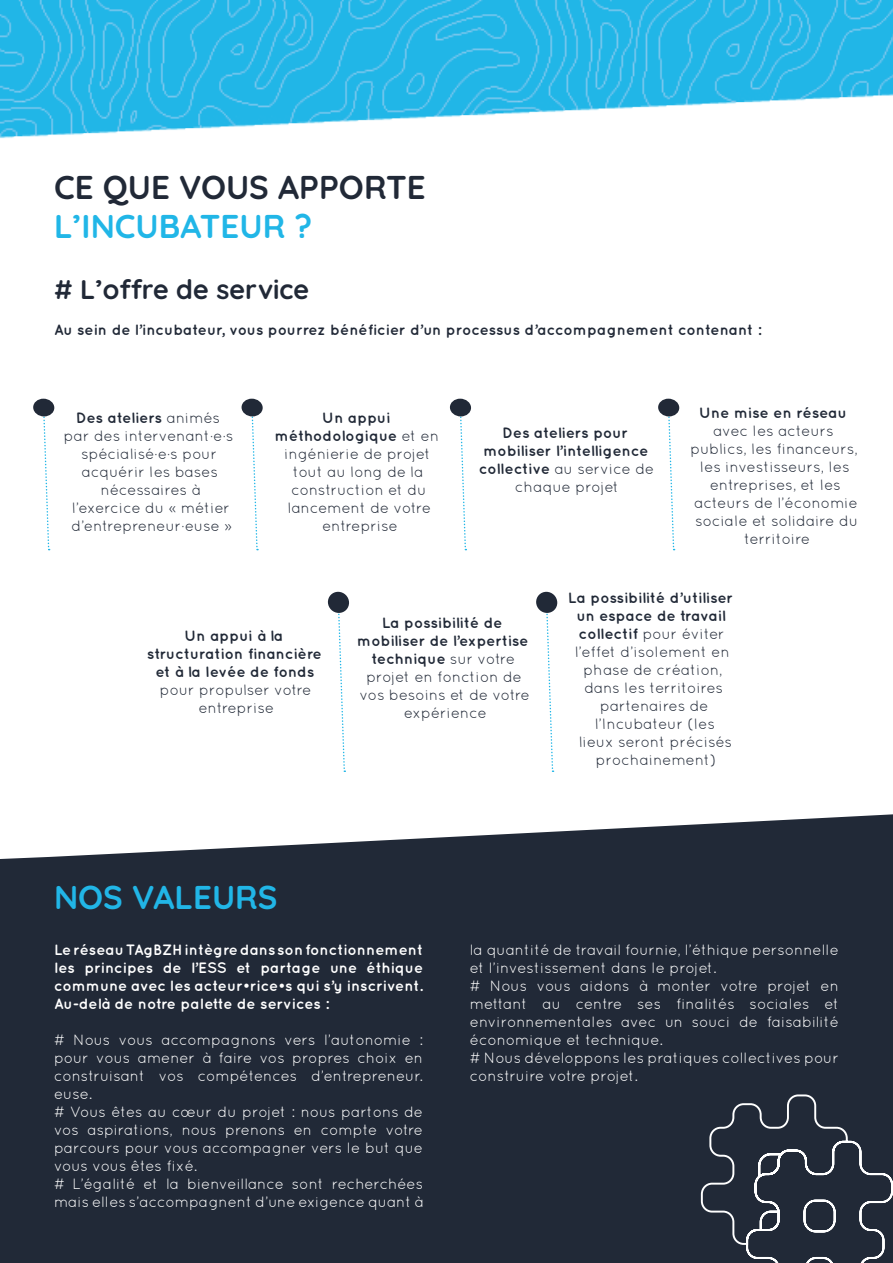
<style>
.page{position:relative;width:893px;height:1263px;background:#fff}
.page>*{position:absolute;margin:0;border:0;box-sizing:border-box;transform-origin:0 0}
.t1{font:700 33px "Quicksand";color:#21b6e7}
.t2{font:700 33px "Quicksand";color:#212937}
.t3{font:700 27px "Quicksand";color:#212937}
.t4{font:15px/18px "Quicksand";color:#fff;text-align:justify}
.t5{font:15px/18px "Quicksand";color:#212937;text-align:center}
.t6{font:700 15px/18px "Quicksand";color:#212937;text-align:center}
.t7{font:700 15px/18px "Quicksand";color:#fff;text-align:justify}
.s1{font-weight:700}
.s2{font-weight:400}
</style>
<div class="page">
<div style="left:0;top:912px;width:893px;height:351px;background:#212937"></div>
<img style="left:0;top:0;width:893px;height:139px">
<svg style="left:0;top:814px;width:893px;height:98px;fill:#212937"></svg>
<svg style="left:42px;top:414px;width:8px;height:136px"></svg>
<div style="left:33px;top:399px;width:21px;height:17px;background:#212937;border-radius:50%"></div>
<svg style="left:251px;top:415px;width:7px;height:135px"></svg>
<div style="left:241px;top:399px;width:22px;height:17px;background:#212937;border-radius:50%"></div>
<svg style="left:459px;top:414px;width:8px;height:136px"></svg>
<div style="left:450px;top:399px;width:21px;height:17px;background:#212937;border-radius:50%"></div>
<svg style="left:667px;top:414px;width:8px;height:136px"></svg>
<div style="left:658px;top:399px;width:21px;height:17px;background:#212937;border-radius:50%"></div>
<svg style="left:338px;top:610px;width:8px;height:162px"></svg>
<div style="left:328px;top:592px;width:21px;height:21px;background:#212937;border-radius:50%"></div>
<svg style="left:546px;top:610px;width:8px;height:162px"></svg>
<div style="left:536px;top:592px;width:21px;height:21px;background:#212937;border-radius:50%"></div>
<svg style="left:700px;top:1093px;width:193px;height:170px;background:#313845"></svg>
<p class="t2" style="left:54px;top:162px;width:373px">CE QUE VOUS APPORTE</p>
<p class="t1" style="left:54px;top:201px;width:260px">L’INCUBATEUR ?</p>
<p class="t3" style="left:54px;top:268px;width:257px"># L’offre de service</p>
<p class="t6" style="left:54px;top:320px;width:709px">Au sein de l’incubateur, vous pourrez bénéficier d’un processus d’accompagnement contenant :</p>
<p class="t5" style="left:64px;top:408px;width:172px"><span class="s1">Des ateliers</span> animés par des intervenant·e·s spécialisé·e·s pour acquérir les bases nécessaires à l’exercice du « métier d’entrepreneur·euse »</p>
<p class="t5" style="left:275px;top:408px;width:166px"><span class="s1">Un appui méthodologique</span> et en ingénierie de projet tout au long de la construction et du lancement de votre entreprise</p>
<p class="t6" style="left:479px;top:423px;width:177px">Des ateliers pour mobiliser l’intelligence collective <span class="s2">au service de chaque projet</span></p>
<p class="t5" style="left:690px;top:404px;width:170px"><span class="s1">Une mise en réseau </span>avec les acteurs publics, les financeurs, les investisseurs, les entreprises, et les acteurs de l’économie sociale et solidaire du territoire</p>
<p class="t6" style="left:147px;top:627px;width:177px">Un appui à la structuration financière et à la levée de fonds <span class="s2">pour propulser votre entreprise</span></p>
<p class="t5" style="left:357px;top:613px;width:175px"><span class="s1">La possibilité de mobiliser de l’expertise technique</span> sur votre projet en fonction de vos besoins et de votre expérience</p>
<p class="t6" style="left:568px;top:588px;width:167px">La possibilité d’utiliser</p>
<p class="t6" style="left:577px;top:606px;width:151px">un espace de travail</p>
<p class="t5" style="left:579px;top:625px;width:148px"><span class="s1">collectif</span> pour éviter</p>
<p class="t5" style="left:575px;top:643px;width:157px">l’effet d’isolement en</p>
<p class="t5" style="left:584px;top:661px;width:141px">phase de création,</p>
<p class="t5" style="left:584px;top:679px;width:141px">dans les territoires</p>
<p class="t5" style="left:600px;top:697px;width:111px">partenaires de</p>
<p class="t5" style="left:595px;top:715px;width:122px">l’Incubateur (les</p>
<p class="t5" style="left:579px;top:733px;width:155px">lieux seront précisés</p>
<p class="t5" style="left:596px;top:751px;width:123px">prochainement)</p>
<p class="t1" style="left:54px;top:872px;width:225px">NOS VALEURS</p>
<p class="t7" style="left:54px;top:940px;width:371px">Le réseau TAgBZH intègre dans son fonctionnement les principes de l’ESS et partage une éthique commune avec les acteur·rice·s qui s’y inscrivent.<br>Au-delà de notre palette de services :</p>
<p class="t4" style="left:54px;top:1031px;width:371px"># Nous vous accompagnons vers l’autonomie : pour vous amener à faire vos propres choix en construisant vos compétences d’entrepreneur. euse.</p>
<p class="t4" style="left:54px;top:1103px;width:371px"># Vous êtes au cœur du projet : nous partons de vos aspirations, nous prenons en compte votre parcours pour vous accompagner vers le but que vous vous êtes fixé.</p>
<p class="t4" style="left:54px;top:1175px;width:371px"># L’égalité et la bienveillance sont recherchées mais elles s’accompagnent d’une exigence quant à</p>
<p class="t4" style="left:470px;top:940px;width:371px">la quantité de travail fournie, l’éthique personnelle et l’investissement dans le projet.</p>
<p class="t4" style="left:470px;top:976px;width:371px"># Nous vous aidons à monter votre projet en mettant au centre ses finalités sociales et environnementales avec un souci de faisabilité économique et technique.</p>
<p class="t4" style="left:470px;top:1048px;width:371px"># Nous développons les pratiques collectives pour construire votre projet.</p>
</div>
